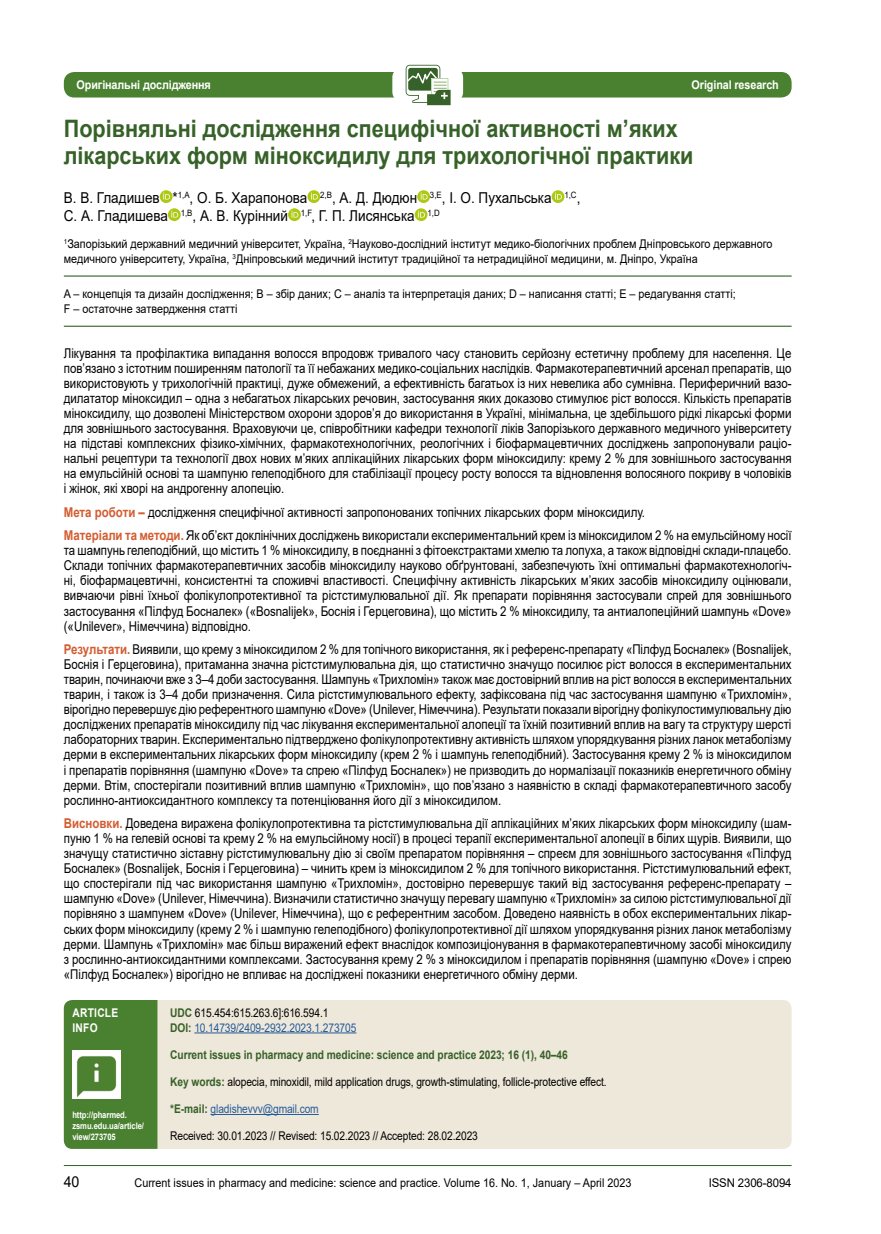
<style>
.page{position:relative;width:881px;height:1234px;background:#fff}
.page>*{position:absolute;margin:0;border:0;box-sizing:border-box;transform-origin:0 0}
.статья{font:700 24px/27px "Arial";color:#366128;scale:.9 1}
.автор{font:15px/18px "Arial";color:#000;scale:.9 1}
.Низ{font:15px "Arial";color:#000;scale:.95 1}
.резюме{font:13.5px/15px "Arial";color:#000;text-align:justify;scale:.85 1}
.заведение{font:12px/14.4px "Arial";color:#000;scale:.9 1}
.удк{font:12px "Arial";letter-spacing:-.01em;color:#000;scale:.85 1}
.Низ-2{font:12px "Arial";color:#000;scale:.9 1}
.удк-2{font:700 12px "Arial";letter-spacing:-.005em;color:#366128;scale:.85 1}
.удк-3{font:12px "Arial";letter-spacing:-.01em;color:#255b9a;scale:.85 1}
.о_статье_верх{font:700 12px "Arial";letter-spacing:-.01em;color:#fff;scale:.9 1}
.Низ-3{font:12px "Arial";color:#000;scale:.95 1}
.о_статье_верх-2{font:700 12px/14.9px "Arial";letter-spacing:.025em;color:#fff;scale:.85 1}
.о_статье{font:700 9px/11.2px "Arial";letter-spacing:-.01em;color:#fff;scale:.85 1}
.s1{font-weight:700;color:#d35c31}
.s2{font-weight:700;color:#366128}
</style>
<div class="page">
<hr style="left:64px;top:1164px;width:727px;height:1px;background:#366128">
<div style="left:64px;top:72px;width:727px;height:25px;background:#4a8130;border-radius:10px"></div>
<div style="left:392px;top:69px;width:71px;height:32px;background:#fff;border-radius:9px"></div>
<svg style="left:409px;top:64px;width:42px;height:42px"></svg>
<svg style="left:405px;top:65px;width:45px;height:40px"></svg>
<div style="left:64px;top:999px;width:727px;height:149px;background:#eee8da;border-radius:9px"></div>
<hr style="left:194px;top:1032px;width:162px;height:1px;background:#255b9a">
<hr style="left:210px;top:1113px;width:109px;height:1px;background:#255b9a">
<hr style="left:64px;top:275px;width:727px;height:1px;background:#366128">
<hr style="left:64px;top:325px;width:727px;height:2px;background:#366128">
<svg style="left:160px;top:190px;width:12px;height:13px"></svg>
<svg style="left:163px;top:192px;width:7px;height:7px"></svg>
<svg style="left:307px;top:190px;width:13px;height:13px"></svg>
<svg style="left:311px;top:192px;width:7px;height:7px"></svg>
<svg style="left:417px;top:190px;width:13px;height:13px"></svg>
<svg style="left:420px;top:192px;width:7px;height:7px"></svg>
<svg style="left:551px;top:190px;width:13px;height:13px"></svg>
<svg style="left:555px;top:192px;width:6px;height:7px"></svg>
<svg style="left:168px;top:208px;width:13px;height:13px"></svg>
<svg style="left:171px;top:210px;width:7px;height:7px"></svg>
<svg style="left:288px;top:208px;width:13px;height:13px"></svg>
<svg style="left:291px;top:210px;width:7px;height:7px"></svg>
<svg style="left:414px;top:208px;width:13px;height:13px"></svg>
<svg style="left:418px;top:210px;width:7px;height:7px"></svg>
<div style="left:64px;top:999px;width:93px;height:149px;background:#4a8130"></div>
<img style="left:72px;top:1049px;width:49px;height:49px">
<p class="о_статье_верх" style="left:77px;top:76px;width:151px">Оригінальні дослідження</p>
<p class="о_статье_верх" style="left:691px;top:76px;width:98px">Оriginal research</p>
<p class="статья" style="left:64px;top:115px;width:700px">Порівняльні дослідження специфічної активності м’яких лікарських форм міноксидилу для трихологічної практики</p>
<p class="автор" style="left:64px;top:189px;width:575px">В. В. Гладишев *<sup>1,A</sup>, О. Б. Харапонова <sup>2,B</sup>, А. Д. Дюдюн <sup>3,E</sup>, І. О. Пухальська <sup>1,C</sup>,<br>С. А. Гладишева <sup>1,B</sup>, А. В. Курінний <sup>1,F</sup>, Г. П. Лисянська <sup>1,D</sup></p>
<p class="заведение" style="left:64px;top:237px;width:788px"><sup>1</sup>Запорізький державний медичний університет, Україна, <sup>2</sup>Науково-дослідний інститут медико-біологічних проблем Дніпровського державного медичного університету, Україна, <sup>3</sup>Дніпровський медичний інститут традиційної та нетрадиційної медицини, м. Дніпро, Україна</p>
<p class="заведение" style="left:64px;top:287px;width:747px">A – концепція та дизайн дослідження; B – збір даних; C – аналіз та інтерпретація даних; D – написання статті; E – редагування статті;<br>F – остаточне затвердження статті</p>
<p class="резюме" style="left:64px;top:345px;width:857px">Лікування та профілактика випадання волосся впродовж тривалого часу становить серйозну естетичну проблему для населення. Це пов’язано з істотним поширенням патології та її небажаних медико-соціальних наслідків. Фармакотерапевтичний арсенал препаратів, що використовують у трихологічній практиці, дуже обмежений, а ефективність багатьох із них невелика або сумнівна. Периферичний вазо&shy;дилататор міноксидил – одна з небагатьох лікарських речовин, застосування яких доказово стимулює ріст волосся. Кількість препаратів міноксидилу, що дозволені Міністерством охорони здоров’я до використання в Україні, мінімальна, це здебільшого рідкі лікарські форми для зовнішнього застосування. Враховуючи це, співробітники кафедри технології ліків Запорізького державного медичного університету на підставі комплексних фізико-хімічних, фармакотехнологічних, реологічних і біофармацевтичних досліджень запропонували раціо&shy;нальні рецептури та технології двох нових м’яких аплікаційних лікарських форм міноксидилу: крему 2 % для зовнішнього застосування на емульсійній основі та шампуню гелеподібного для стабілізації процесу росту волосся та відновлення волосяного покриву в чоловіків і жінок, які хворі на андрогенну алопецію.</p>
<p class="резюме" style="left:64px;top:504px;width:685px"><span class="s1">Мета роботи –</span> дослідження специфічної активності запропонованих топічних лікарських форм міноксидилу.</p>
<p class="резюме" style="left:64px;top:528px;width:857px"><span class="s1">Матеріали та методи.</span> Як об’єкт доклінічних досліджень використали експериментальний крем із міноксидилом 2 % на емульсійному носії та шампунь гелеподібний, що містить 1 % міноксидилу, в поєднанні з фітоекстрактами хмелю та лопуха, а також відповідні склади-плацебо.<br>Склади топічних фармакотерапевтичних засобів міноксидилу науково обґрунтовані, забезпечують їхні оптимальні фармакотехнологіч&shy;ні, біофармацевтичні, консистентні та споживчі властивості. Специфічну активність лікарських м’яких засобів міноксидилу оцінювали, вивчаючи рівні їхньої фолікулопротективної та рістстимулювальної дії. Як препарати порівняння застосували спрей для зовнішнього застосування «Пілфуд Босналек» («Bosnalijek», Боснія і Герцеговина), що містить 2 % міноксидилу, та антиалопеційний шампунь «Dove» («Unilever», Німеччина) відповідно.</p>
<p class="резюме" style="left:64px;top:641px;width:857px"><span class="s1">Результати.</span> Виявили, що крему з міноксидилом 2 % для топічного використання, як і референс-препарату «Пілфуд Босналек» (Bosnalijek, Боснія і Герцеговина), притаманна значна рістстимулювальна дія, що статистично значущо посилює ріст волосся в експериментальних тварин, починаючи вже з 3–4 доби застосування. Шампунь «Трихломін» також має достовірний вплив на ріст волосся в експериментальних тварин, і також із 3–4 доби призначення. Сила рістстимулювального ефекту, зафіксована під час застосування шампуню «Трихломін», вірогідно перевершує дію референтного шампуню «Dove» (Unilever, Німеччина). Результати показали вірогідну фолікулостимулювальну дію досліджених препаратів міноксидилу під час лікування експериментальної алопеції та їхній позитивний вплив на вагу та структуру шерсті лабораторних тварин. Експериментально підтверджено фолікулопротективну активність шляхом упорядкування різних ланок метаболізму дерми в експериментальних лікарських форм міноксидилу (крем 2 % і шампунь гелеподібний). Застосування крему 2 % із міноксидилом і препаратів порівняння (шампуню «Dove» та спрею «Пілфуд Босналек») не призводить до нормалізації показників енергетичного обміну дерми. Втім, спостерігали позитивний вплив шампуню «Трихломін», що пов’язано з наявністю в складі фармакотерапевтичного засобу рослинно-антиоксидантного комплексу та потенціювання його дії з міноксидилом.</p>
<p class="резюме" style="left:64px;top:815px;width:857px"><span class="s1">Висновки.</span> Доведена виражена фолікулопротективна та рістстимулювальна дії аплікаційних м’яких лікарських форм міноксидилу (шам&shy;пуню 1 % на гелевій основі та крему 2 % на емульсійному носії) в процесі терапії експериментальної алопеції в білих щурів. Виявили, що значущу статистично зіставну рістстимулювальну дію зі своїм препаратом порівняння – спреєм для зовнішнього застосування «Пілфуд Босналек» (Bosnalijek, Боснія і Герцеговина) – чинить крем із міноксидилом 2 % для топічного використання. Рістстимулювальний ефект, що спостерігали під час використання шампуню «Трихломін», достовірно перевершує такий від застосування референс-препарату – шампуню «Dove» (Unilever, Німеччина). Визначили статистично значущу перевагу шампуню «Трихломін» за силою рістстимулювальної дії порівняно з шампунем «Dove» (Unilever, Німеччина), що є референтним засобом. Доведено наявність в обох експериментальних лікар&shy;ських форм міноксидилу (крему 2 % і шампуню гелеподібного) фолікулопротективної дії шляхом упорядкування різних ланок метаболізму дерми. Шампунь «Трихломін» має більш виражений ефект внаслідок композиціонування в фармакотерапевтичному засобі міноксидилу з рослинно-антиоксидантними комплексами. Застосування крему 2 % з міноксидилом і препаратів порівняння (шампуню «Dove» і спрею «Пілфуд Босналек») вірогідно не впливає на досліджені показники енергетичного обміну дерми.</p>
<p class="о_статье_верх-2" style="left:72px;top:1005px;width:55px">ARTICLE<br>INFO</p>
<p class="удк" style="left:170px;top:1004px;width:187px"><span class="s2">UDC</span> 615.454:615.263.6]:616.594.1</p>
<p class="удк-3" style="left:170px;top:1018px;width:220px"><span class="s2">DOI:</span> 10.14739/2409-2932.2023.1.273705</p>
<p class="удк-2" style="left:170px;top:1045px;width:469px">Current issues in pharmacy and medicine: science and practice 2023; 16 (1), 40–46</p>
<p class="удк" style="left:170px;top:1073px;width:515px"><span class="s2">Key words:</span> alopecia, minoxidil, mild application drugs, growth-stimulating, follicle-protective effect.</p>
<p class="удк-3" style="left:170px;top:1100px;width:176px"><span class="s2">*E-mail:</span> gladishevvv@gmail.com</p>
<p class="удк" style="left:170px;top:1127px;width:363px">Received: 30.01.2023 // Revised: 15.02.2023 // Accepted: 28.02.2023</p>
<p class="о_статье" style="left:72px;top:1108px;width:86px">http://pharmed. zsmu.edu.ua/article/ view/273705</p>
<p class="Низ" style="left:64px;top:1171px;width:18px">40</p>
<p class="Низ-2" style="left:134px;top:1174px;width:553px">Current issues in pharmacy and medicine: science and practice. Volume 16. No. 1, January – April 2023</p>
<p class="Низ-3" style="left:708px;top:1174px;width:89px">ISSN 2306-8094</p>
</div>
